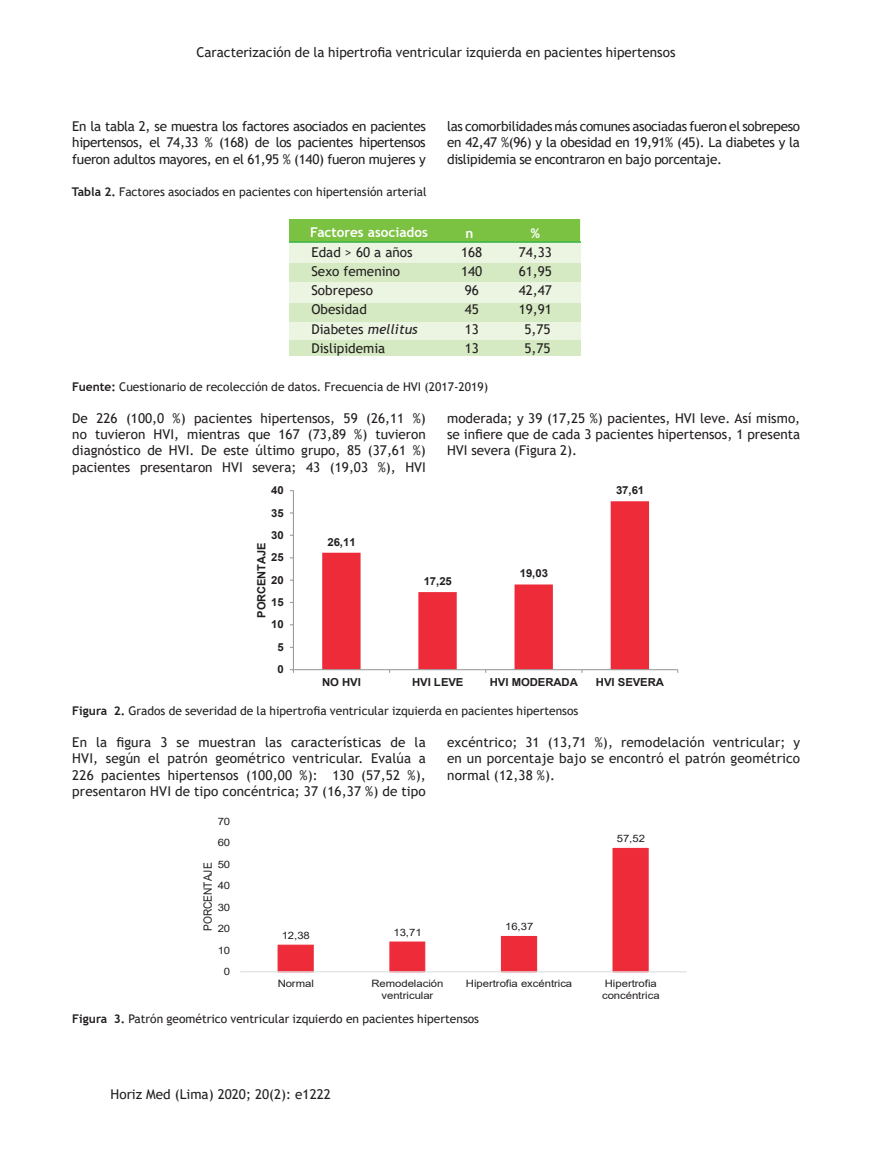
<style>
.page{position:relative;width:872px;height:1149px;background:#fff}
.page>*{position:absolute;margin:0;border:0;box-sizing:border-box;transform-origin:0 0}
.TEXTO_PRINCIPAL_HORI{font:13.5px/19.2px "Trebuchet MS";color:#231f20;text-align:justify}
.ENCABEZADO_AUTOR{font:13.5px "Trebuchet MS";color:#231f20}
.LEYENDAS_cuadros{font:12px "Trebuchet MS";color:#231f20}
.t1{font:700 11.4px "Arial";letter-spacing:-.005em;color:#231f20}
.t2{font:11.4px "Arial";color:#231f20;scale:.9 1}
.t3{font:700 11.1px "Arial";letter-spacing:-.01em;color:#231f20}
.t4{font:700 10.95px "Arial";letter-spacing:-.01em;color:#231f20}
.t5{font:10.2px/11.6px "Arial";letter-spacing:-.01em;color:#231f20;text-align:center;scale:1.12 1}
.s1{font-weight:700}
.s2{font-weight:700;color:#fff}
.s3{font-style:italic}
</style>
<div class="page">
<div style="left:289px;top:219px;width:291px;height:136px;background:#ebf5e2"></div>
<div style="left:289px;top:219px;width:291px;height:22px;background:#7bc142"></div>
<div style="left:289px;top:262px;width:291px;height:19px;background:#d5eac2"></div>
<div style="left:289px;top:302px;width:291px;height:19px;background:#d5eac2"></div>
<div style="left:289px;top:340px;width:291px;height:15px;background:#d5eac2"></div>
<hr style="left:289px;top:241px;width:291px;height:2px;background:#3ab54a">
<svg style="left:322px;top:501px;width:327px;height:168px"></svg>
<hr style="left:293px;top:490px;width:1px;height:179px;background:#989a9d">
<hr style="left:293px;top:669px;width:385px;height:1px;background:#989a9d">
<svg style="left:277px;top:847px;width:372px;height:123px"></svg>
<hr style="left:240px;top:970px;width:446px;height:2px;background:#dcdddf">
<p class="ENCABEZADO_AUTOR" style="left:196px;top:43px;width:480px">Caracterización de la hipertrofia ventricular izquierda en pacientes hipertensos</p>
<p class="TEXTO_PRINCIPAL_HORI" style="left:72px;top:118px;width:355px;line-height:16.2px">En la tabla 2, se muestra los factores asociados en pacientes hipertensos, el 74,33 % (168) de los pacientes hipertensos fueron adultos mayores, en el 61,95 % (140) fueron mujeres y</p>
<p class="TEXTO_PRINCIPAL_HORI" style="left:447px;top:118px;width:354px;line-height:16.2px">las comorbilidades más comunes asociadas fueron el sobrepeso en 42,47 %(96) y la obesidad en 19,91% (45). La diabetes y la dislipidemia se encontraron en bajo porcentaje.</p>
<p class="LEYENDAS_cuadros" style="left:72px;top:184px;width:356px"><span class="s1">Tabla 2.</span> Factores asociados en pacientes con hipertensión arterial</p>
<p class="TEXTO_PRINCIPAL_HORI" style="left:310px;top:223px;width:119px;text-align:left"><span class="s2">Factores asociados<br></span>Edad &gt; 60 a años<br>Sexo femenino<br>Sobrepeso<br>Obesidad<br>Diabetes <span class="s3">mellitus<br></span>Dislipidemia</p>
<p class="TEXTO_PRINCIPAL_HORI" style="left:461px;top:223px;width:23px;text-align:center"><span class="s2">n<br></span>168<br>140<br>96<br>45<br>13<br>13</p>
<p class="TEXTO_PRINCIPAL_HORI" style="left:519px;top:223px;width:35px;text-align:center"><span class="s2">%<br></span>74,33<br>61,95<br>42,47<br>19,91<br>5,75<br>5,75</p>
<p class="LEYENDAS_cuadros" style="left:72px;top:378px;width:417px"><span class="s1">Fuente:</span> Cuestionario de recolección de datos. Frecuencia de HVI (2017-2019)</p>
<p class="TEXTO_PRINCIPAL_HORI" style="left:72px;top:410px;width:355px;line-height:16.2px">De 226 (100,0 %) pacientes hipertensos, 59 (26,11 %) no tuvieron HVI, mientras que 167 (73,89 %) tuvieron diagnóstico de HVI. De este último grupo, 85 (37,61 %) pacientes presentaron HVI severa; 43 (19,03 %), HVI</p>
<p class="TEXTO_PRINCIPAL_HORI" style="left:447px;top:410px;width:354px;line-height:16.2px">moderada; y 39 (17,25 %) pacientes, HVI leve. Así mismo, se infiere que de cada 3 pacientes hipertensos, 1 presenta HVI severa (Figura 2).</p>
<p class="t4" style="left:271px;top:482px;width:14px">40</p>
<p class="t4" style="left:271px;top:505px;width:14px">35</p>
<p class="t4" style="left:271px;top:527px;width:14px">30</p>
<p class="t1" style="left:253px;top:617px;width:77px;rotate:-90deg">PORCENTAJE</p>
<p class="t4" style="left:271px;top:549px;width:14px">25</p>
<p class="t4" style="left:271px;top:572px;width:14px">20</p>
<p class="t4" style="left:271px;top:594px;width:14px">15</p>
<p class="t4" style="left:271px;top:616px;width:14px">10</p>
<p class="t4" style="left:277px;top:639px;width:8px">5</p>
<p class="t4" style="left:277px;top:661px;width:8px">0</p>
<p class="t3" style="left:327px;top:533px;width:30px">26,11</p>
<p class="t4" style="left:424px;top:573px;width:30px">17,25</p>
<p class="t4" style="left:520px;top:565px;width:30px">19,03</p>
<p class="t3" style="left:616px;top:482px;width:30px">37,61</p>
<p class="t4" style="left:322px;top:674px;width:40px">NO HVI</p>
<p class="t4" style="left:412px;top:674px;width:53px">HVI LEVE</p>
<p class="t4" style="left:490px;top:674px;width:90px">HVI MODERADA</p>
<p class="t4" style="left:596px;top:674px;width:70px">HVI SEVERA</p>
<p class="LEYENDAS_cuadros" style="left:72px;top:702px;width:507px"><span class="s1">Figura 2.</span> Grados de severidad de la hipertrofia ventricular izquierda en pacientes hipertensos</p>
<p class="TEXTO_PRINCIPAL_HORI" style="left:72px;top:734px;width:355px;line-height:16.2px">En la figura 3 se muestran las características de la HVI, según el patrón geométrico ventricular. Evalúa a 226 pacientes hipertensos (100,00 %): 130 (57,52 %), presentaron HVI de tipo concéntrica; 37 (16,37 %) de tipo</p>
<p class="TEXTO_PRINCIPAL_HORI" style="left:447px;top:734px;width:354px;line-height:16.2px">excéntrico; 31 (13,71 %), remodelación ventricular; y en un porcentaje bajo se encontró el patrón geométrico normal (12,38 %).</p>
<p class="t5" style="left:218px;top:815px;width:13px">70</p>
<p class="t5" style="left:218px;top:836px;width:13px">60</p>
<p class="t5" style="left:218px;top:858px;width:13px">50</p>
<p class="t2" style="left:200px;top:930px;width:77px;rotate:-90deg">PORCENTAJE</p>
<p class="t5" style="left:218px;top:879px;width:13px">40</p>
<p class="t5" style="left:218px;top:901px;width:13px">30</p>
<p class="t5" style="left:218px;top:922px;width:13px">20</p>
<p class="t5" style="left:218px;top:943px;width:13px">10</p>
<p class="t5" style="left:224px;top:965px;width:7px">0</p>
<p class="t5" style="left:282px;top:928px;width:27px">12,38</p>
<p class="t5" style="left:393px;top:925px;width:27px">13,71</p>
<p class="t5" style="left:505px;top:920px;width:27px">16,37</p>
<p class="t5" style="left:617px;top:832px;width:27px">57,52</p>
<p class="t5" style="left:278px;top:977px;width:34px">Normal</p>
<p class="t5" style="left:371px;top:977px;width:66px">Remodelación ventricular</p>
<p class="t5" style="left:466px;top:977px;width:96px">Hipertrofia excéntrica</p>
<p class="t5" style="left:602px;top:977px;width:53px;text-align:left">Hipertrofia concéntrica</p>
<p class="LEYENDAS_cuadros" style="left:72px;top:1010px;width:408px"><span class="s1">Figura 3.</span> Patrón geométrico ventricular izquierdo en pacientes hipertensos</p>
<p class="TEXTO_PRINCIPAL_HORI" style="left:111px;top:1084px;width:222px">Horiz Med (Lima) 2020; 20(2): e1222</p>
</div>
